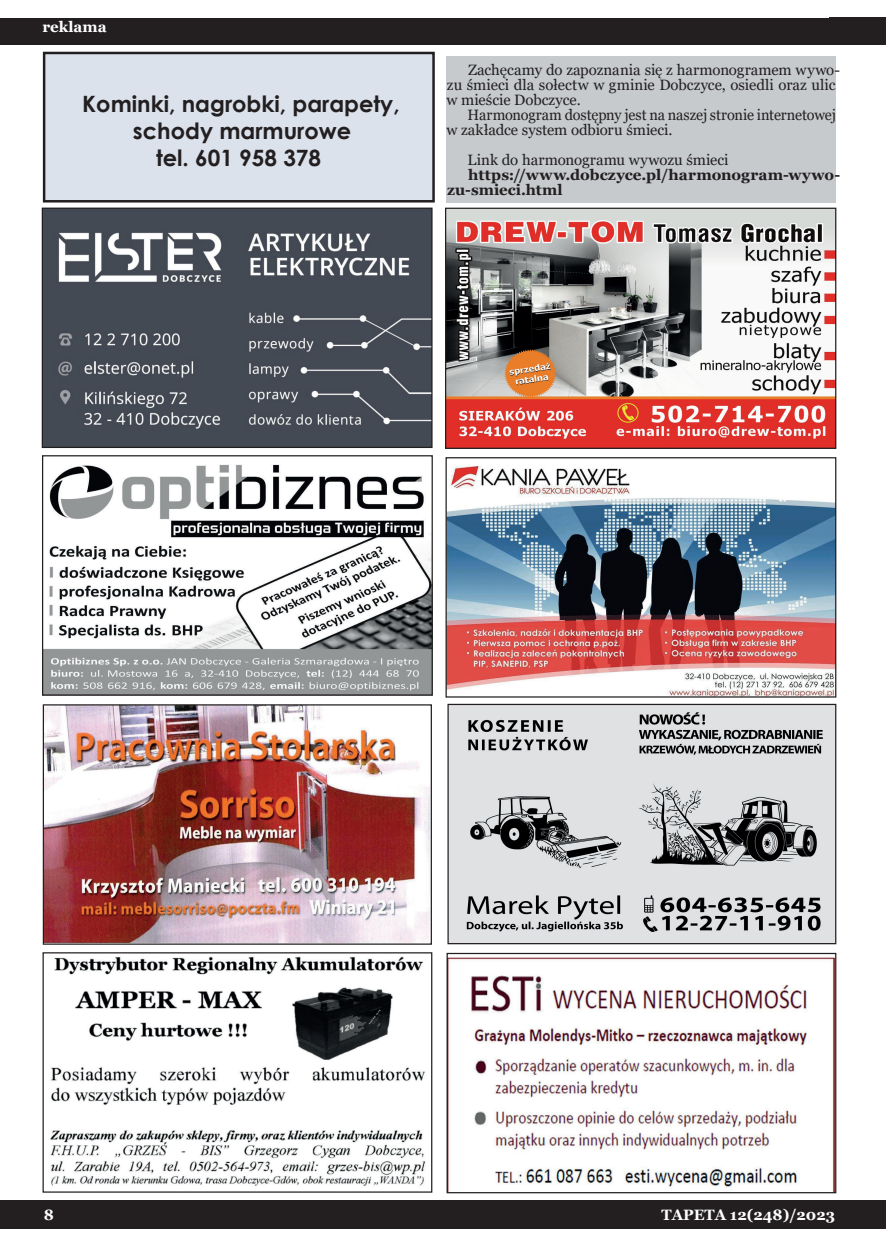
<style>
.page{position:relative;width:886px;height:1251px;background:#fff}
.page>*{position:absolute;margin:0;border:0;box-sizing:border-box;transform-origin:0 0}
.t1{font:700 22.5px/27px "Century Gothic";color:#231f20;text-align:center}
.t2{font:15px/15px "Georgia";color:#231f20}
.t3{font:15px/15px "Georgia";color:#231f20;scale:.96 1}
.t4{font:700 15px/15px "Georgia";letter-spacing:.005em;color:#231f20}
.t5{font:700 15px "Georgia";color:#fff}
</style>
<div class="page">
<div style="left:0;top:1200px;width:886px;height:29px;background:#231f20"></div>
<div style="left:0;top:18px;width:886px;height:26px;background:#231f20"></div>
<div style="left:44px;top:53px;width:389px;height:148px;background:#dbe2ec"></div>
<div style="left:43px;top:52px;width:392px;height:150px;border:2px solid #231f20"></div>
<div style="left:446px;top:56px;width:390px;height:146px;background:#c6cacd"></div>
<img style="left:50px;top:956px;width:376px;height:230px">
<div style="left:43px;top:952px;width:389px;height:241px;border:1px solid #231f20"></div>
<img style="left:449px;top:706px;width:385px;height:236px">
<div style="left:447px;top:704px;width:389px;height:240px;border:1px solid #231f20"></div>
<img style="left:45px;top:706px;width:385px;height:237px">
<div style="left:43px;top:704px;width:389px;height:241px;border:1px solid #231f20"></div>
<img style="left:44px;top:464px;width:387px;height:230px">
<div style="left:42px;top:455px;width:391px;height:241px;border:1px solid #231f20"></div>
<img style="left:447px;top:466px;width:387px;height:230px">
<div style="left:445px;top:457px;width:391px;height:241px;border:1px solid #231f20"></div>
<img style="left:44px;top:210px;width:386px;height:236px">
<div style="left:42px;top:208px;width:390px;height:240px;border:1px solid #231f20"></div>
<img style="left:447px;top:210px;width:387px;height:237px">
<div style="left:445px;top:208px;width:391px;height:241px;border:1px solid #231f20"></div>
<img style="left:448px;top:957px;width:386px;height:234px">
<div style="left:446px;top:953px;width:390px;height:240px;border:1px solid #231f20"></div>
<p class="t5" style="left:43px;top:17px;width:66px">reklama</p>
<h1 class="t1" style="left:82px;top:90px;width:319px">Kominki, nagrobki, parapety, schody marmurowe<br>tel. 601 958 378</h1>
<p class="t2" style="left:446px;top:63px;width:395px;text-indent:22px">Zachęcamy do zapoznania się z harmonogramem wywo&shy;zu śmieci dla sołectw w gminie Dobczyce, osiedli oraz ulic w mieście Dobczyce.</p>
<p class="t3" style="left:446px;top:108px;width:407px;text-indent:21px">Harmonogram dostępny jest na naszej stronie internetowej w zakładce system odbioru śmieci.</p>
<p class="t2" style="left:467px;top:153px;width:263px">Link do harmonogramu wywozu śmieci</p>
<p class="t4" style="left:447px;top:167px;width:395px;text-indent:21px">https://www.dobczyce.pl/harmonogram-wywo&shy;zu-smieci.html</p>
<p class="t5" style="left:44px;top:1205px;width:12px">8</p>
<p class="t5" style="left:661px;top:1205px;width:175px">TAPETA 12(248)/2023</p>
</div>
